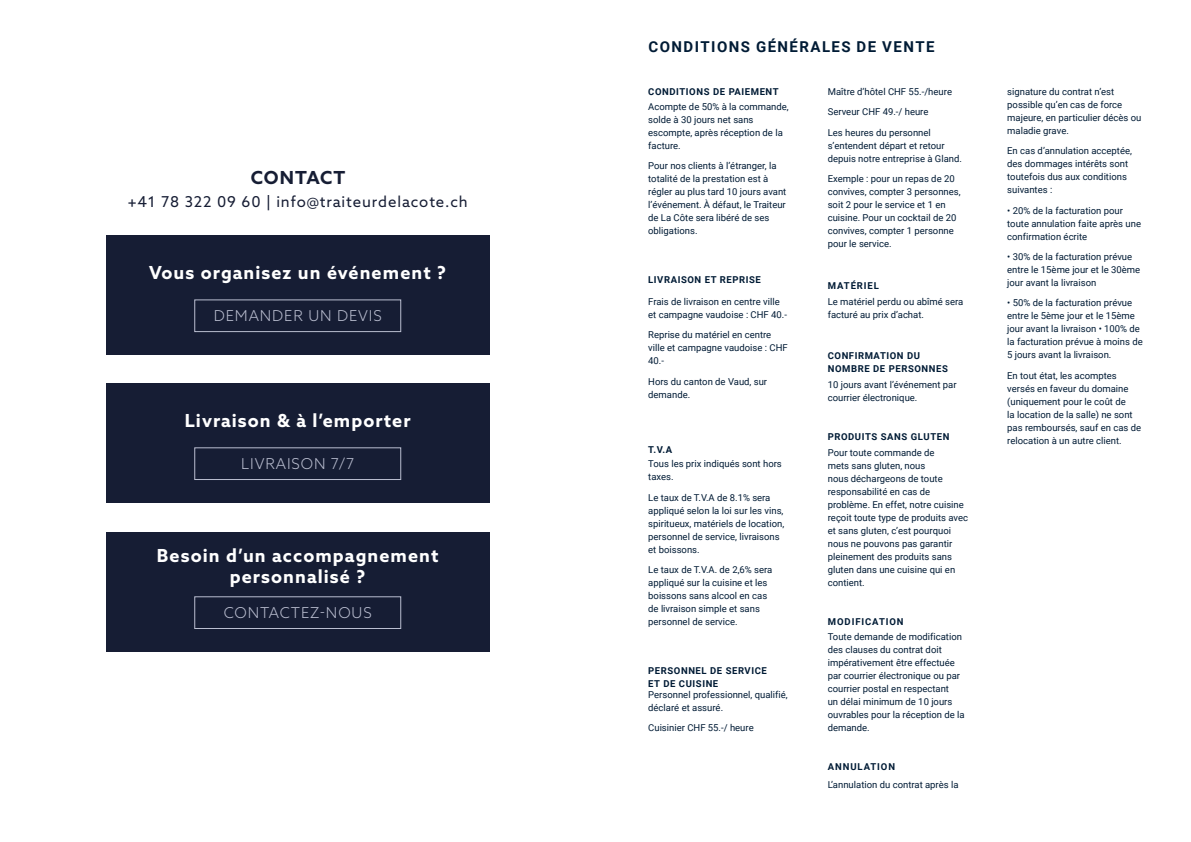
<style>
.page{position:relative;width:1191px;height:842px;background:#fff}
.page>*{position:absolute;margin:0;border:0;box-sizing:border-box;transform-origin:0 0}
.t1{font:700 18px/21.6px "Azo Sans";letter-spacing:.06em;color:#fff;text-align:center}
.t2{font:700 18px "Azo Sans";letter-spacing:.055em;color:#161d34}
.t3{font:300 15px "Azo Sans";letter-spacing:.06em;color:#babed0}
.t4{font:15px "Azo Sans";letter-spacing:.06em;color:#161d34}
.t5{font:700 15px "Roboto";letter-spacing:.095em;color:#001b35}
.t6{font:9.5px/13px "Roboto";color:#001b35}
.t7{font:700 9.5px/13px "Roboto";letter-spacing:.06em;color:#001b35}
.t8{font:700 9.5px "Roboto";letter-spacing:.095em;color:#001b35}
</style>
<div class="page">
<div style="left:106px;top:236px;width:383px;height:119px;background:#161d34"></div>
<div style="left:194px;top:299px;width:207px;height:33px;border:1px solid #babed0"></div>
<div style="left:106px;top:384px;width:383px;height:119px;background:#161d34"></div>
<div style="left:194px;top:447px;width:207px;height:33px;border:1px solid #babed0"></div>
<div style="left:106px;top:532px;width:383px;height:120px;background:#161d34"></div>
<div style="left:194px;top:596px;width:207px;height:33px;border:1px solid #babed0"></div>
<h1 class="t2" style="left:251px;top:166px;width:96px">CONTACT</h1>
<h2 class="t4" style="left:128px;top:192px;width:341px">+41 78 322 09 60 | info@traiteurdelacote.ch</h2>
<h1 class="t1" style="left:149px;top:262px;width:299px">Vous organisez un événement ?</h1>
<h2 class="t3" style="left:214px;top:306px;width:169px">DEMANDER UN DEVIS</h2>
<h1 class="t1" style="left:185px;top:410px;width:227px">Livraison &amp; à l’emporter</h1>
<h2 class="t3" style="left:241px;top:454px;width:115px">LIVRAISON 7/7</h2>
<h1 class="t1" style="left:157px;top:544px;width:283px">Besoin d’un accompagnement personnalisé ?</h1>
<h2 class="t3" style="left:224px;top:603px;width:149px">CONTACTEZ-NOUS</h2>
<h2 class="t5" style="left:648px;top:36px;width:287px">CONDITIONS GÉNÉRALES DE VENTE</h2>
<p class="t7" style="left:648px;top:85px;width:132px">CONDITIONS DE PAIEMENT</p>
<p class="t6" style="left:827px;top:81px;width:126px;line-height:20.3px">Maître d’hôtel CHF 55.-/heure<br>Serveur CHF 49.-/ heure<br>Les heures du personnel</p>
<p class="t6" style="left:827px;top:138px;width:136px">s’entendent départ et retour depuis notre entreprise à Gland.</p>
<p class="t6" style="left:827px;top:172px;width:134px">Exemple : pour un repas de 20 convives, compter 3 personnes, soit 2 pour le service et 1 en cuisine. Pour un cocktail de 20 convives, compter 1 personne pour le service.</p>
<p class="t6" style="left:648px;top:100px;width:142px">Acompte de 50% à la commande, solde à 30 jours net sans escompte, après réception de la facture.</p>
<p class="t6" style="left:648px;top:159px;width:140px">Pour nos clients à l’étranger, la totalité de la prestation est à régler au plus tard 10 jours avant l’événement. À défaut, le Traiteur de La Côte sera libéré de ses obligations.</p>
<p class="t7" style="left:648px;top:272px;width:114px">LIVRAISON ET REPRISE</p>
<p class="t6" style="left:648px;top:295px;width:140px">Frais de livraison en centre ville et campagne vaudoise : CHF 40.-</p>
<p class="t6" style="left:648px;top:328px;width:141px">Reprise du matériel en centre ville et campagne vaudoise : CHF<br>40.-</p>
<p class="t6" style="left:648px;top:374px;width:120px">Hors du canton de Vaud, sur demande.</p>
<p class="t7" style="left:648px;top:442px;width:26px">T.V.A</p>
<p class="t6" style="left:648px;top:457px;width:135px">Tous les prix indiqués sont hors taxes.</p>
<p class="t6" style="left:648px;top:490px;width:137px">Le taux de T.V.A de 8.1% sera appliqué selon la loi sur les vins, spiritueux, matériels de location, personnel de service, livraisons et boissons.</p>
<p class="t6" style="left:648px;top:563px;width:126px">Le taux de T.V.A. de 2,6% sera appliqué sur la cuisine et les boissons sans alcool en cas de livraison simple et sans personnel de service.</p>
<p class="t7" style="left:648px;top:663px;width:120px">PERSONNEL DE SERVICE<br>ET DE CUISINE</p>
<p class="t6" style="left:648px;top:687px;width:141px">Personnel professionnel, qualifié, déclaré et assuré.</p>
<p class="t6" style="left:648px;top:721px;width:107px">Cuisinier CHF 55.-/ heure</p>
<p class="t8" style="left:828px;top:279px;width:53px">MATÉRIEL</p>
<p class="t6" style="left:827px;top:294px;width:137px">Le matériel perdu ou abîmé sera facturé au prix d’achat.</p>
<p class="t7" style="left:827px;top:348px;width:122px">CONFIRMATION DU<br>NOMBRE DE PERSONNES</p>
<p class="t6" style="left:827px;top:378px;width:130px">10 jours avant l’événement par courrier électronique.</p>
<p class="t7" style="left:827px;top:430px;width:123px">PRODUITS SANS GLUTEN</p>
<p class="t6" style="left:827px;top:446px;width:142px">Pour toute commande de<br>mets sans gluten, nous<br>nous déchargeons de toute responsabilité en cas de problème. En effet, notre cuisine reçoit toute type de produits avec et sans gluten, c’est pourquoi nous ne pouvons pas garantir pleinement des produits sans gluten dans une cuisine qui en contient.</p>
<p class="t8" style="left:828px;top:615px;width:77px">MODIFICATION</p>
<p class="t6" style="left:827px;top:630px;width:138px">Toute demande de modification des clauses du contrat doit impérativement être effectuée par courrier électronique ou par courrier postal en respectant<br>un délai minimum de 10 jours ouvrables pour la réception de la demande.</p>
<p class="t8" style="left:828px;top:760px;width:69px">ANNULATION</p>
<p class="t6" style="left:827px;top:778px;width:132px">L’annulation du contrat après la</p>
<p class="t6" style="left:1007px;top:85px;width:136px">signature du contrat n’est possible qu’en cas de force majeure, en particulier décès ou maladie grave.</p>
<p class="t6" style="left:1007px;top:144px;width:126px">En cas d’annulation acceptée, des dommages intérêts sont toutefois dus aux conditions suivantes :</p>
<p class="t6" style="left:1007px;top:203px;width:135px">• 20% de la facturation pour toute annulation faite après une confirmation écrite</p>
<p class="t6" style="left:1007px;top:250px;width:134px">• 30% de la facturation prévue entre le 15ème jour et le 30ème jour avant la livraison</p>
<p class="t6" style="left:1007px;top:296px;width:137px">• 50% de la facturation prévue entre le 5ème jour et le 15ème jour avant la livraison • 100% de la facturation prévue à moins de<br>5 jours avant la livraison.</p>
<p class="t6" style="left:1007px;top:368px;width:135px">En tout état, les acomptes versés en faveur du domaine (uniquement pour le coût de<br>la location de la salle) ne sont pas remboursés, sauf en cas de relocation à un autre client.</p>
</div>
